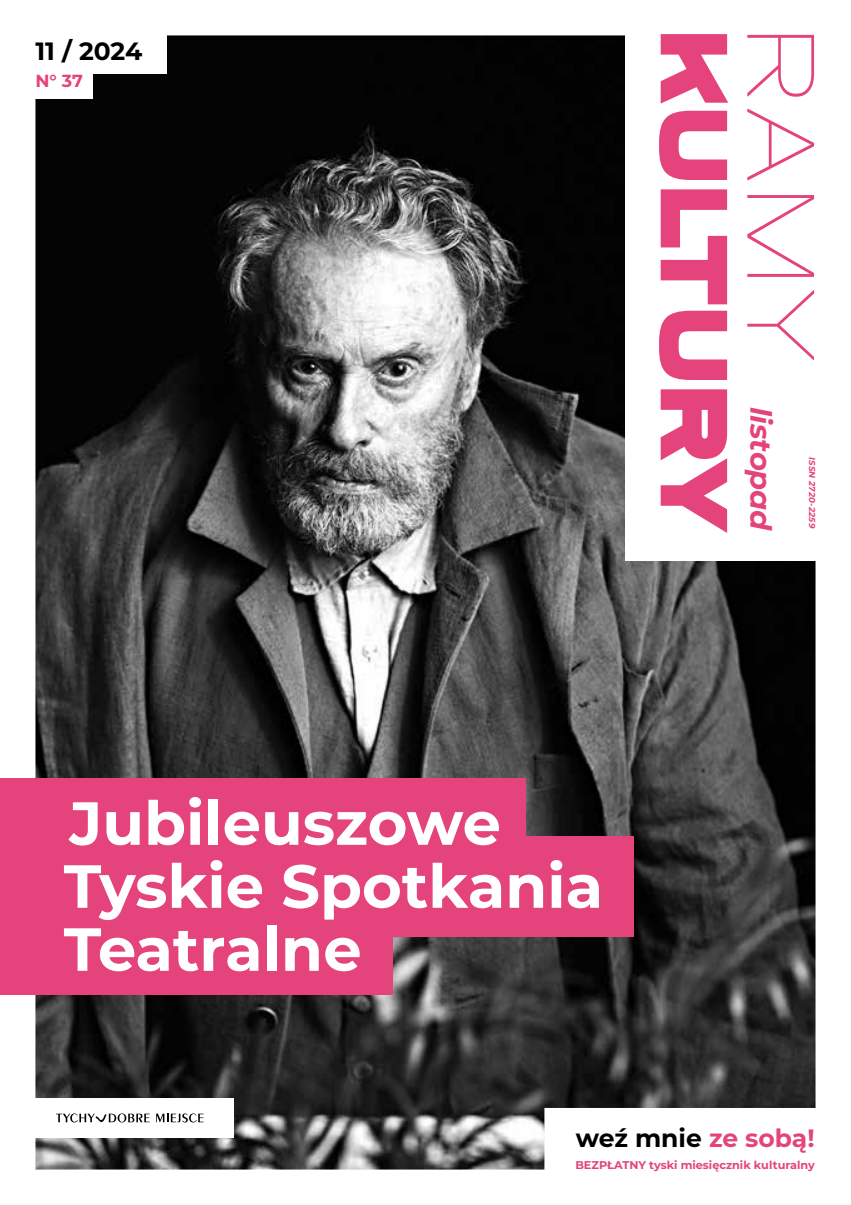
<style>
.page{position:relative;width:851px;height:1205px;background:#fff}
.page>*{position:absolute;margin:0;border:0;box-sizing:border-box;transform-origin:0 0}
.t1{font:700 60.75px/63px "Montserrat";color:#fff}
.t2{font:italic 700 29.12px "Montserrat";color:#e4437b}
.t3{font:700 25px "Montserrat";color:#000}
.t4{font:700 17.5px "Montserrat";color:#e4437b}
.t5{font:700 11.25px "Montserrat";color:#e4437b}
.t6{font:italic 700 8.62px "Montserrat";color:#e4437b}
.s1{color:#e4437b}
</style>
<div class="page">
<img style="left:35px;top:35px;width:780px;height:1134px">
<div style="left:625px;top:1px;width:225px;height:560px;background:#fff"></div>
<svg style="left:659px;top:34px;width:69px;height:499px"></svg>
<div style="left:0;top:1098px;width:233px;height:40px;background:#fff"></div>
<svg style="left:156px;top:1113px;width:47px;height:9px"></svg>
<svg style="left:56px;top:1113px;width:94px;height:9px"></svg>
<svg style="left:747px;top:35px;width:66px;height:325px"></svg>
<div style="left:0;top:836px;width:633px;height:100px;background:#e4437b"></div>
<div style="left:0;top:779px;width:525px;height:100px;background:#e4437b"></div>
<div style="left:0;top:895px;width:392px;height:100px;background:#e4437b"></div>
<div style="left:0;top:1px;width:167px;height:73px;background:#fff"></div>
<div style="left:0;top:25px;width:92px;height:73px;background:#fff"></div>
<p class="t3" style="left:35px;top:33px;width:108px">11 / 2024</p>
<p class="t4" style="left:35px;top:68px;width:49px">N° 37</p>
<p class="t1" style="left:64px;top:789px;width:541px">Jubileuszowe<br>Tyskie Spotkania<br>Teatralne</p>
<p class="t2" style="left:781px;top:407px;width:126px;rotate:90deg">listopad</p>
<p class="t6" style="left:818px;top:457px;width:73px;rotate:90deg">ISSN 2720-2259</p>
<p class="t3" style="left:575px;top:1119px;width:240px">weź mnie <span class="s1">ze sobą!</span></p>
<p class="t5" style="left:575px;top:1156px;width:241px">BEZPŁATNY tyski miesięcznik kulturalny</p>
</div>
